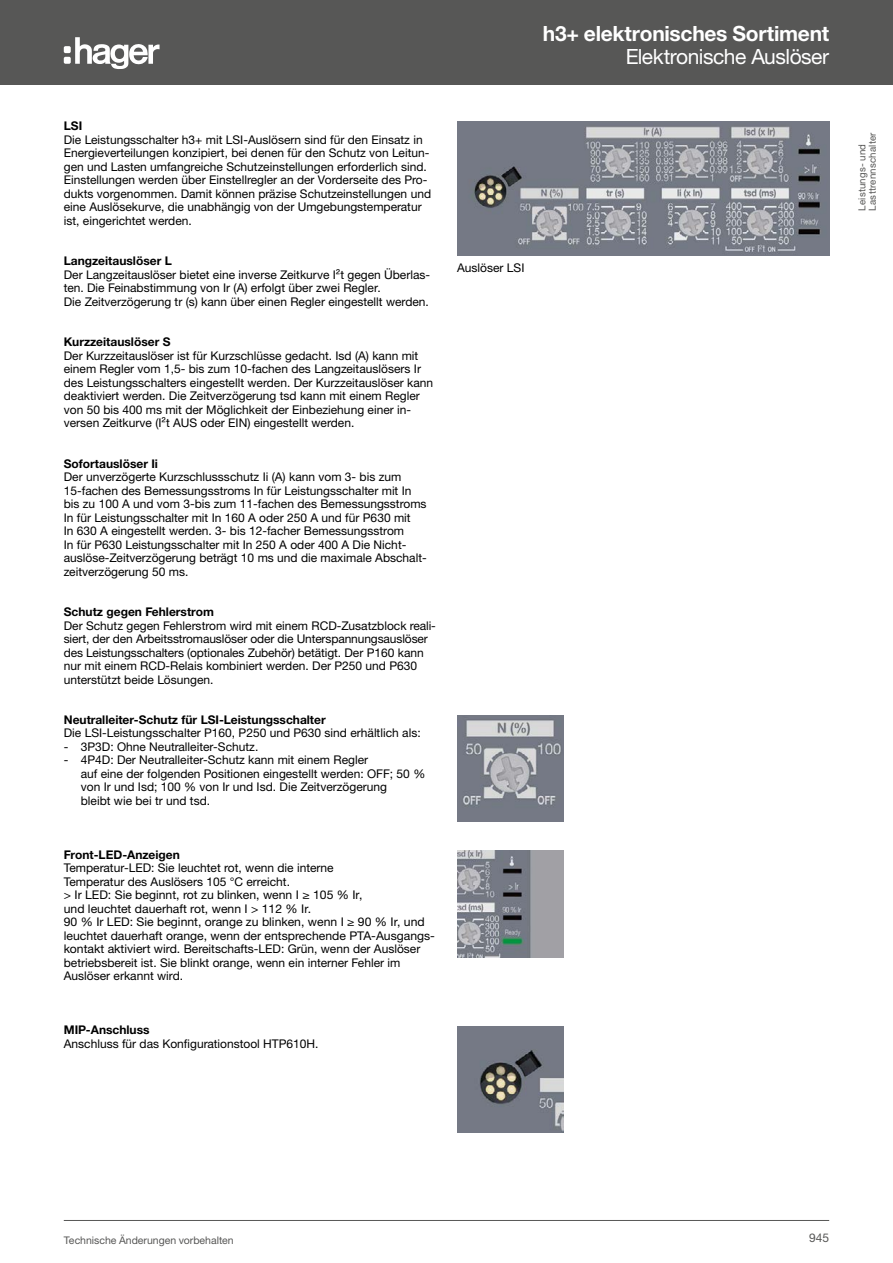
<style>
.page{position:relative;width:893px;height:1263px;background:#fff}
.page>*{position:absolute;margin:0;border:0;box-sizing:border-box;transform-origin:0 0}
.t1{font:700 21px "Helvetica Neue LTW1 G";letter-spacing:-.015em;color:#fff}
.t2{font:21px "Helvetica Neue LTW1 G";letter-spacing:-.025em;color:#fff}
.t3{font:12px/13.5px "Helvetica Neue LTW1 G";color:#000}
.t4{font:700 12px "Helvetica Neue LTW1 G";color:#000}
.t5{font:12px "Helvetica Neue LTW1 G";color:#575756}
.t6{font:10.5px "Helvetica Neue LTW1 G";color:#575756}
.t7{font:9.75px/10.5px "Helvetica Neue LTW1 G";letter-spacing:.02em;color:#575756}
</style>
<div class="page">
<div style="left:0;top:0;width:893px;height:85px;background:#575756"></div>
<img style="left:457px;top:715px;width:106px;height:106px">
<img style="left:457px;top:851px;width:106px;height:106px">
<img style="left:457px;top:1026px;width:106px;height:106px">
<img style="left:457px;top:122px;width:372px;height:133px">
<hr style="left:64px;top:1220px;width:765px;height:1px;background:#575756">
<svg style="left:75px;top:37px;width:85px;height:32px"></svg>
<div style="left:64px;top:46px;width:7px;height:7px;background:#fff;border-radius:2px"></div>
<div style="left:64px;top:57px;width:7px;height:7px;background:#fff;border-radius:2px"></div>
<h1 class="t1" style="left:543px;top:21px;width:288px">h3+ elektronisches Sortiment</h1>
<h1 class="t2" style="left:626px;top:43px;width:205px">Elektronische Auslöser</h1>
<p class="t4" style="left:64px;top:119px;width:20px">LSI</p>
<p class="t3" style="left:64px;top:133px;width:369px">Die Leistungsschalter h3+ mit LSI-Auslösern sind für den Einsatz in Energieverteilungen konzipiert, bei denen für den Schutz von Leitun&shy;gen und Lasten umfangreiche Schutzeinstellungen erforderlich sind.<br>Einstellungen werden über Einstellregler an der Vorderseite des Pro&shy;dukts vorgenommen. Damit können präzise Schutzeinstellungen und eine Auslösekurve, die unabhängig von der Umgebungstemperatur ist, eingerichtet werden.</p>
<p class="t4" style="left:64px;top:253px;width:110px">Langzeitauslöser L</p>
<p class="t3" style="left:64px;top:268px;width:368px">Der Langzeitauslöser bietet eine inverse Zeitkurve I²t gegen Überlas&shy;ten. Die Feinabstimmung von Ir (A) erfolgt über zwei Regler.<br>Die Zeitverzögerung tr (s) kann über einen Regler eingestellt werden.</p>
<p class="t4" style="left:64px;top:334px;width:108px">Kurzzeitauslöser S</p>
<p class="t3" style="left:64px;top:349px;width:371px">Der Kurzzeitauslöser ist für Kurzschlüsse gedacht. Isd (A) kann mit einem Regler vom 1,5- bis zum 10-fachen des Langzeitauslösers Ir des Leistungsschalters eingestellt werden. Der Kurzzeitauslöser kann deaktiviert werden. Die Zeitverzögerung tsd kann mit einem Regler von 50 bis 400 ms mit der Möglichkeit der Einbeziehung einer in&shy;versen Zeitkurve (I²t AUS oder EIN) eingestellt werden.</p>
<p class="t4" style="left:64px;top:456px;width:96px">Sofortauslöser Ii</p>
<p class="t3" style="left:64px;top:470px;width:365px">Der unverzögerte Kurzschlussschutz Ii (A) kann vom 3- bis zum 15-fachen des Bemessungsstroms In für Leistungsschalter mit In bis zu 100 A und vom 3-bis zum 11-fachen des Bemessungsstroms In für Leistungsschalter mit In 160 A oder 250 A und für P630 mit<br>In 630 A eingestellt werden. 3- bis 12-facher Bemessungsstrom<br>In für P630 Leistungsschalter mit In 250 A oder 400 A Die Nicht&shy;auslöse-Zeitverzögerung beträgt 10 ms und die maximale Abschalt&shy;zeitverzögerung 50 ms.</p>
<p class="t4" style="left:64px;top:604px;width:152px">Schutz gegen Fehlerstrom</p>
<p class="t3" style="left:64px;top:619px;width:374px">Der Schutz gegen Fehlerstrom wird mit einem RCD-Zusatzblock reali&shy;siert, der den Arbeitsstromauslöser oder die Unterspannungsauslöser des Leistungsschalters (optionales Zubehör) betätigt. Der P160 kann nur mit einem RCD-Relais kombiniert werden. Der P250 und P630 unterstützt beide Lösungen.</p>
<p class="t4" style="left:64px;top:712px;width:263px">Neutralleiter-Schutz für LSI-Leistungsschalter</p>
<p class="t3" style="left:64px;top:726px;width:358px">Die LSI-Leistungsschalter P160, P250 und P630 sind erhältlich als:</p>
<p class="t3" style="left:64px;top:740px;width:196px">- 3P3D: Ohne Neutralleiter-Schutz.</p>
<p class="t3" style="left:81px;top:753px;width:346px;text-indent:-17px">- 4P4D: Der Neutralleiter-Schutz kann mit einem Regler<br>auf eine der folgenden Positionen eingestellt werden: OFF; 50 % von Ir und Isd; 100 % von Ir und Isd. Die Zeitverzögerung<br>bleibt wie bei tr und tsd.</p>
<p class="t4" style="left:64px;top:847px;width:118px">Front-LED-Anzeigen</p>
<p class="t3" style="left:64px;top:861px;width:373px">Temperatur-LED: Sie leuchtet rot, wenn die interne<br>Temperatur des Auslösers 105 °C erreicht.<br>&gt; Ir LED: Sie beginnt, rot zu blinken, wenn I ≥ 105 % Ir,<br>und leuchtet dauerhaft rot, wenn I &gt; 112 % Ir.<br>90 % Ir LED: Sie beginnt, orange zu blinken, wenn I ≥ 90 % Ir, und leuchtet dauerhaft orange, wenn der entsprechende PTA-Ausgangs&shy;kontakt aktiviert wird. Bereitschafts-LED: Grün, wenn der Auslöser betriebsbereit ist. Sie blinkt orange, wenn ein interner Fehler im Auslöser erkannt wird.</p>
<p class="t4" style="left:64px;top:1022px;width:87px">MIP-Anschluss</p>
<p class="t3" style="left:64px;top:1037px;width:256px">Anschluss für das Konfigurationstool HTP610H.</p>
<p class="t3" style="left:457px;top:261px;width:69px">Auslöser LSI</p>
<p class="t7" style="left:857px;top:211px;width:80px;rotate:-90deg">Leistungs- und<br>Lasttrennschalter</p>
<p class="t6" style="left:64px;top:1233px;width:171px">Technische Änderungen vorbehalten</p>
<p class="t5" style="left:809px;top:1230px;width:21px">945</p>
</div>
